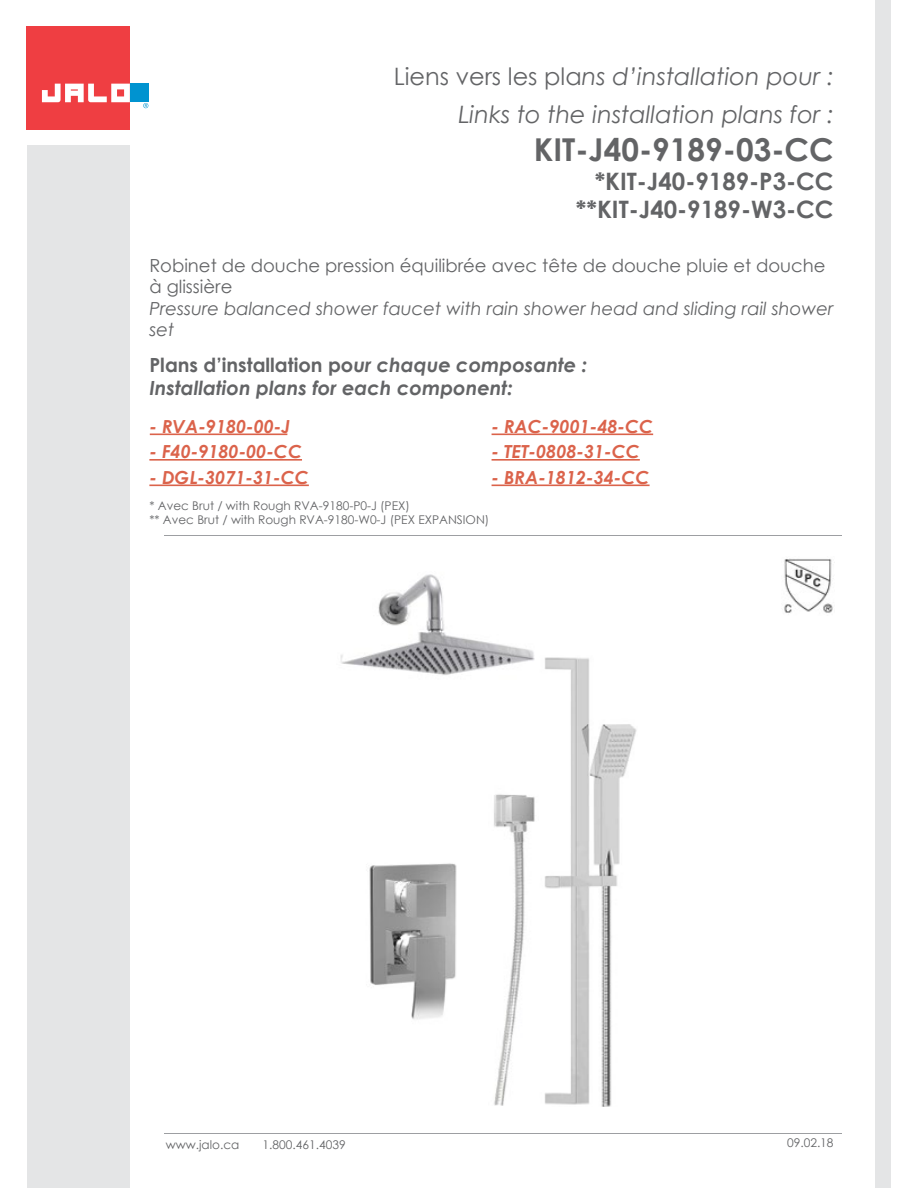
<style>
.page{position:relative;width:918px;height:1188px;background:#fff}
.page>*{position:absolute;margin:0;border:0;box-sizing:border-box;transform-origin:0 0}
.t1{font:700 31.5px "Century Gothic";color:#636466}
.t2{font:italic 24px/37.8px "Century Gothic";color:#636466;text-align:right}
.t3{font:700 24px/28.8px "Century Gothic";color:#636466;text-align:right}
.t4{font:italic 700 19.5px/23.4px "Century Gothic";color:#636466}
.t5{font:italic 700 18px "Century Gothic";color:#db634b}
.t6{font:18px/21.6px "Century Gothic";color:#636466}
.t7{font:italic 18px/21.6px "Century Gothic";color:#636466}
.t8{font:12px/14.4px "Century Gothic";color:#636466}
.s1{font-style:normal}
.s2{font-style:inherit}
</style>
<div class="page">
<div style="left:876px;top:0;width:15px;height:1188px;background:#e4e5e6"></div>
<hr style="left:164px;top:1134px;width:678px;height:1px;background:#9d9fa2">
<hr style="left:164px;top:535px;width:678px;height:1px;background:#9d9fa2">
<div style="left:27px;top:146px;width:103px;height:1042px;background:#e4e5e6"></div>
<div style="left:26px;top:26px;width:104px;height:103px;background:#ef3e42"></div>
<div style="left:130px;top:84px;width:18px;height:18px;background:#0093d0"></div>
<svg style="left:42px;top:84px;width:88px;height:18px"></svg>
<svg style="left:143px;top:103px;width:5px;height:5px"></svg>
<img style="left:784px;top:558px;width:49px;height:55px">
<hr style="left:150px;top:433px;width:137px;height:2px;background:#db634b">
<hr style="left:149px;top:459px;width:153px;height:2px;background:#db634b">
<hr style="left:149px;top:485px;width:160px;height:1px;background:#db634b">
<hr style="left:492px;top:434px;width:161px;height:1px;background:#db634b">
<hr style="left:492px;top:459px;width:148px;height:2px;background:#db634b">
<hr style="left:492px;top:485px;width:158px;height:1px;background:#db634b">
<img style="left:544px;top:657px;width:93px;height:450px">
<img style="left:369px;top:863px;width:88px;height:156px">
<img style="left:340px;top:574px;width:195px;height:101px">
<img style="left:494px;top:794px;width:41px;height:311px">
<h2 class="t2" style="left:394px;top:57px;width:441px"><span class="s1">Liens vers les pla</span>ns d’installation pour :<br>Links to the installation plans for :</h2>
<h1 class="t1" style="left:534px;top:126px;width:301px">KIT-J40-9189-03-CC</h1>
<h2 class="t3" style="left:576px;top:165px;width:259px">*KIT-J40-9189-P3-CC **KIT-J40-9189-W3-CC</h2>
<h3 class="t6" style="left:149px;top:254px;width:678px">Robinet de douche pression équilibrée avec tête de douche pluie et douche à glissière</h3>
<h3 class="t7" style="left:149px;top:297px;width:686px">Pressure balanced shower faucet with rain shower head and sliding rail shower set</h3>
<h3 class="t4" style="left:149px;top:352px;width:439px"><span class="s1">Plans d’installation po</span>ur chaque composante :<br>Installation plans for each component:</h3>
<h3 class="t5" style="left:149px;top:412px;width:142px">- RVA-9180-00<span class="s2">-J</span></h3>
<h3 class="t5" style="left:149px;top:438px;width:154px">- F40-9180-00-CC</h3>
<h3 class="t5" style="left:149px;top:463px;width:161px">- DGL-3071-31-CC</h3>
<h3 class="t5" style="left:492px;top:412px;width:163px">- RAC-9001-48-CC</h3>
<h3 class="t5" style="left:492px;top:438px;width:150px">- TET-0808-31-CC</h3>
<h3 class="t5" style="left:492px;top:463px;width:160px">- BRA-1812-34-CC</h3>
<p class="t8" style="left:149px;top:498px;width:341px">* Avec Brut / with Rough RVA-9180-P0-J (PEX)<br>** Avec Brut / with Rough RVA-9180-W0-J (PEX EXPANSION)</p>
<p class="t8" style="left:166px;top:1137px;width:75px">www.jalo.ca</p>
<p class="t8" style="left:263px;top:1137px;width:85px">1.800.461.4039</p>
<p class="t8" style="left:787px;top:1136px;width:48px">09.02.18</p>
</div>
